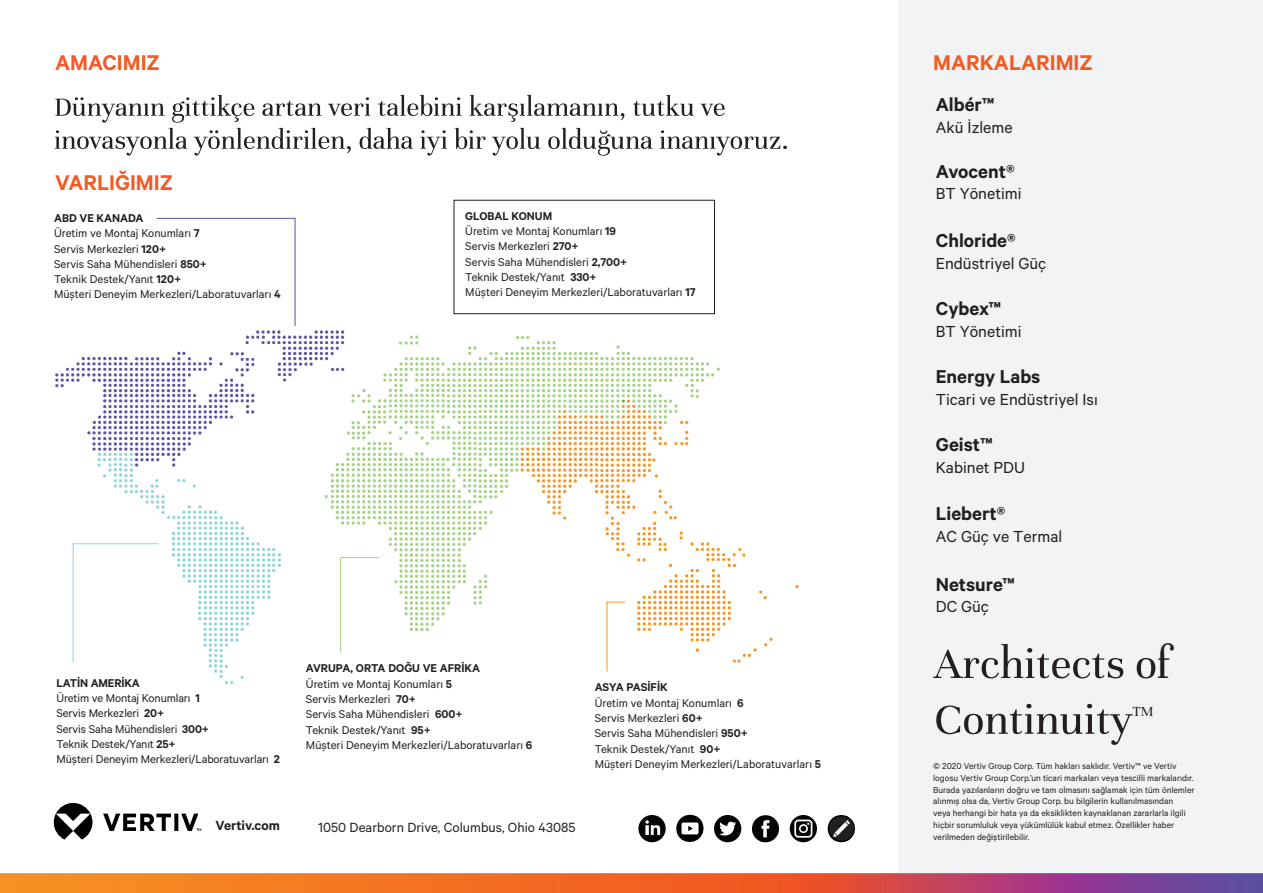
<style>
.page{position:relative;width:1263px;height:893px;background:#fff}
.page>*{position:absolute;margin:0;border:0;box-sizing:border-box;transform-origin:0 0}
.t1{font:46.5px "Unna";color:#231f20}
.t2{font:600 24px "Calibre";color:#f15b25}
.t3{font:600 21px "Calibre";color:#211e1e}
.t4{font:18px "Calibre";color:#211e1e}
.t5{font:15px "Calibre";color:#231f20}
.t6{font:600 15px "Calibre";color:#231f20}
.t7{font:14.85px "Unna";color:#231f20}
.t8{font:12.75px/15.3px "Calibre";color:#231f20}
.t9{font:9.75px/11.7px "Calibre";color:#231f20}
.s1{font-weight:600}
</style>
<div class="page">
<div style="left:898px;top:0;width:365px;height:893px;background:#f2f3f4"></div>
<img style="left:0;top:874px;width:1263px;height:19px">
<svg style="left:54px;top:803px;width:147px;height:37px"></svg>
<svg style="left:638px;top:815px;width:28px;height:27px"></svg>
<svg style="left:676px;top:815px;width:27px;height:27px"></svg>
<svg style="left:714px;top:815px;width:27px;height:27px"></svg>
<svg style="left:752px;top:815px;width:27px;height:27px"></svg>
<svg style="left:790px;top:815px;width:27px;height:27px"></svg>
<svg style="left:828px;top:815px;width:27px;height:27px"></svg>
<div style="left:829px;top:817px;width:25px;height:23px;background:#0e0e0d;border-radius:50%"></div>
<img style="left:830px;top:816px;width:24px;height:25px">
<img style="left:830px;top:817px;width:24px;height:23px">
<svg style="left:933px;top:644px;width:222px;height:34px"></svg>
<svg style="left:936px;top:704px;width:197px;height:41px"></svg>
<svg style="left:55px;top:95px;width:732px;height:61px"></svg>
<img style="left:55px;top:330px;width:743px;height:354px">
<svg style="left:156px;top:218px;width:139px;height:108px"></svg>
<div style="left:454px;top:200px;width:261px;height:114px;border:1px solid #231f20"></div>
<svg style="left:73px;top:543px;width:86px;height:120px"></svg>
<svg style="left:340px;top:557px;width:39px;height:95px"></svg>
<svg style="left:607px;top:602px;width:18px;height:70px"></svg>
<h2 class="t2" style="left:55px;top:48px;width:106px">AMACIMIZ</h2>
<h2 class="t2" style="left:55px;top:168px;width:119px">VARLIĞIMIZ</h2>
<p class="t8" style="left:54px;top:210px;width:228px"><span class="s1">ABD VE KANADA<br></span>Üretim ve Montaj Konumları <span class="s1">7<br></span>Servis Merkezleri <span class="s1">120+<br></span>Servis Saha Mühendisleri <span class="s1">850+<br></span>Teknik Destek/Yanıt <span class="s1">120+<br></span>Müşteri Deneyim Merkezleri/Laboratuvarları <span class="s1">4</span></p>
<p class="t8" style="left:465px;top:208px;width:232px"><span class="s1">GLOBAL KONUM<br></span>Üretim ve Montaj Konumları <span class="s1">19<br></span>Servis Merkezleri <span class="s1">270+<br></span>Servis Saha Mühendisleri <span class="s1">2,700+<br></span>Teknik Destek/Yanıt <span class="s1">330+<br></span>Müşteri Deneyim Merkezleri/Laboratuvarları <span class="s1">17</span></p>
<p class="t8" style="left:56px;top:675px;width:225px"><span class="s1">LATİN AMERİKA<br></span>Üretim ve Montaj Konumları <span class="s1">1<br></span>Servis Merkezleri <span class="s1">20+<br></span>Servis Saha Mühendisleri <span class="s1">300+<br></span>Teknik Destek/Yanıt <span class="s1">25+<br></span>Müşteri Deneyim Merkezleri/Laboratuvarları <span class="s1">2</span></p>
<p class="t8" style="left:306px;top:660px;width:228px"><span class="s1">AVRUPA, ORTA DOĞU VE AFRİKA<br></span>Üretim ve Montaj Konumları <span class="s1">5<br></span>Servis Merkezleri <span class="s1">70+<br></span>Servis Saha Mühendisleri <span class="s1">600+<br></span>Teknik Destek/Yanıt <span class="s1">95+<br></span>Müşteri Deneyim Merkezleri/Laboratuvarları <span class="s1">6</span></p>
<p class="t8" style="left:595px;top:679px;width:228px"><span class="s1">ASYA PASİFİK<br></span>Üretim ve Montaj Konumları <span class="s1">6<br></span>Servis Merkezleri <span class="s1">60+<br></span>Servis Saha Mühendisleri <span class="s1">950+<br></span>Teknik Destek/Yanıt <span class="s1">90+<br></span>Müşteri Deneyim Merkezleri/Laboratuvarları <span class="s1">5</span></p>
<p class="t6" style="left:216px;top:817px;width:66px">Vertiv.com</p>
<p class="t5" style="left:318px;top:818px;width:259px">1050 Dearborn Drive, Columbus, Ohio 43085</p>
<h2 class="t2" style="left:933px;top:48px;width:161px">MARKALARIMIZ</h2>
<h3 class="t3" style="left:936px;top:92px;width:60px">Albér™</h3>
<h3 class="t4" style="left:936px;top:116px;width:78px">Akü İzleme</h3>
<h3 class="t3" style="left:936px;top:159px;width:80px">Avocent®</h3>
<h3 class="t4" style="left:936px;top:183px;width:87px">BT Yönetimi</h3>
<h3 class="t3" style="left:936px;top:228px;width:81px">Chloride®</h3>
<h3 class="t4" style="left:936px;top:253px;width:112px">Endüstriyel Güç</h3>
<h3 class="t3" style="left:936px;top:296px;width:67px">Cybex™</h3>
<h3 class="t4" style="left:936px;top:321px;width:87px">BT Yönetimi</h3>
<h3 class="t3" style="left:936px;top:364px;width:106px">Energy Labs</h3>
<h3 class="t4" style="left:936px;top:389px;width:163px">Ticari ve Endüstriyel Isı</h3>
<h3 class="t3" style="left:936px;top:432px;width:59px">Geist™</h3>
<h3 class="t4" style="left:936px;top:457px;width:91px">Kabinet PDU</h3>
<h3 class="t3" style="left:936px;top:501px;width:71px">Liebert®</h3>
<h3 class="t4" style="left:936px;top:526px;width:128px">AC Güç ve Termal</h3>
<h3 class="t3" style="left:936px;top:571px;width:80px">Netsure™</h3>
<h3 class="t4" style="left:936px;top:596px;width:55px">DC Güç</h3>
<h1 class="t1" style="left:1156px;top:637px;width:15px">f</h1>
<p class="t7" style="left:1133px;top:703px;width:22px">TM</p>
<p class="t9" style="left:933px;top:760px;width:263px">© 2020 Vertiv Group Corp. Tüm hakları saklıdır. Vertiv™ ve Vertiv logosu Vertiv Group Corp.’un ticari markaları veya tescilli markalarıdır.<br>Burada yazılanların doğru ve tam olmasını sağlamak için tüm önlemler alınmış olsa da, Vertiv Group Corp. bu bilgilerin kullanılmasından<br>veya herhangi bir hata ya da eksiklikten kaynaklanan zararlarla ilgili hiçbir sorumluluk veya yükümlülük kabul etmez. Özellikler haber verilmeden değiştirilebilir.</p>
</div>
